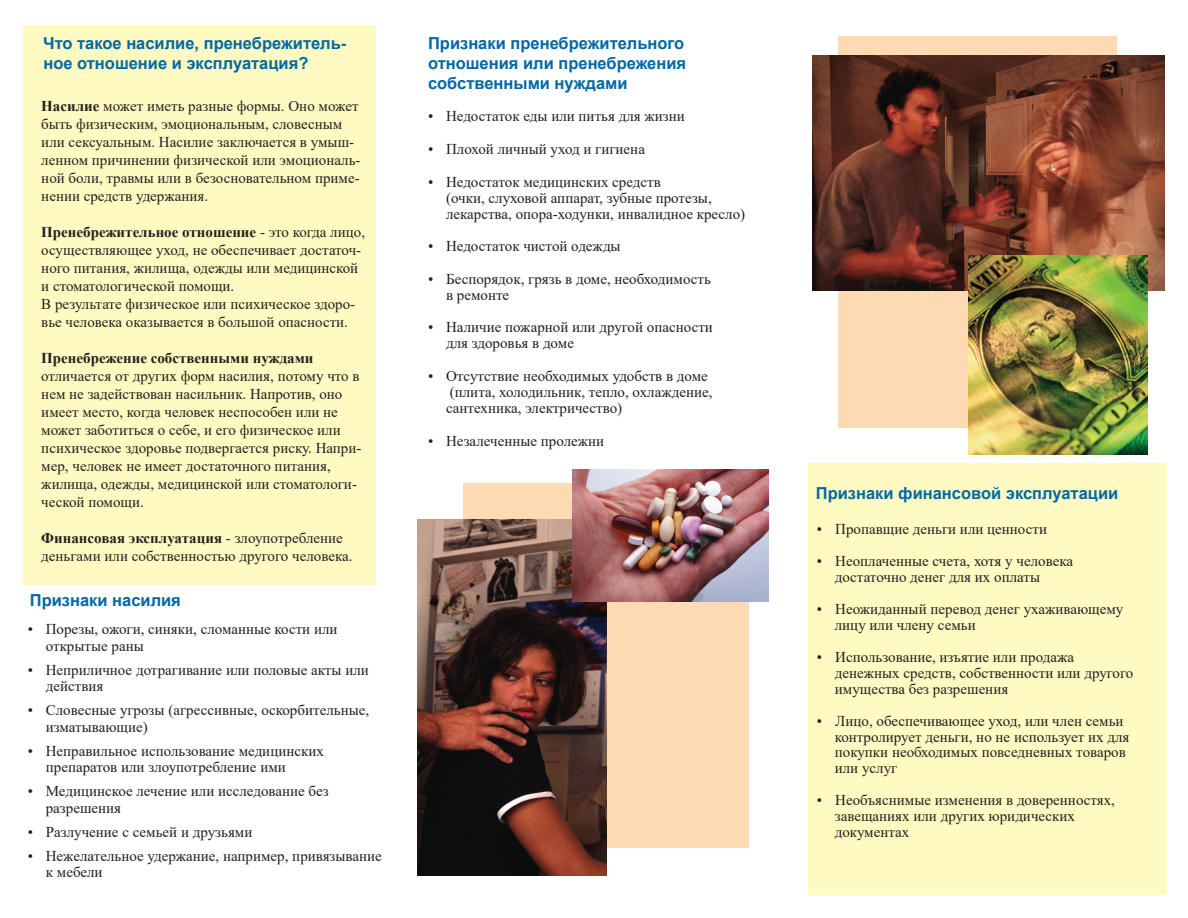
<style>
.page{position:relative;width:1188px;height:918px;background:#fff}
.page>*{position:absolute;margin:0;border:0;box-sizing:border-box;transform-origin:0 0}
.t1{font:700 16.5px/19.8px "Arial";color:#0068a5}
.t2{font:15px/18px "Times New Roman";color:#231f20}
.t3{font:700 15px "Times New Roman";color:#231f20}
.s1{font-weight:700}
</style>
<div class="page">
<div style="left:838px;top:36px;width:279px;height:392px;background:#fedab3"></div>
<div style="left:463px;top:483px;width:285px;height:364px;background:#fedab3"></div>
<div style="left:23px;top:26px;width:353px;height:559px;background:#fffac1"></div>
<div style="left:808px;top:464px;width:358px;height:431px;background:#fffac1"></div>
<img style="left:812px;top:55px;width:352px;height:236px">
<img style="left:418px;top:519px;width:189px;height:357px">
<img style="left:572px;top:469px;width:197px;height:132px">
<img style="left:969px;top:256px;width:179px;height:198px">
<p class="t1" style="left:43px;top:33px;width:305px">Что такое насилие, пренебрежитель&shy;ное отношение и эксплуатация?</p>
<p class="t2" style="left:41px;top:96px;width:321px"><span class="s1">Насилие</span> может иметь разные формы. Оно может быть физическим, эмоциональным, словесным или сексуальным. Насилие заключается в умыш&shy;ленном причинении физической или эмоциональ&shy;ной боли, травмы или в безосновательном приме&shy;нении средств удержания.</p>
<p class="t2" style="left:41px;top:222px;width:325px"><span class="s1">Пренебрежительное отношение</span> - это когда лицо, осуществляющее уход, не обеспечивает достаточ&shy;ного питания, жилища, одежды или медицинской и стоматологической помощи.<br>В результате физическое или психическое здоро&shy;вье человека оказывается в большой опасности.</p>
<p class="t3" style="left:41px;top:347px;width:274px">Пренебрежение собственными нуждами</p>
<p class="t2" style="left:41px;top:366px;width:322px">отличается от других форм насилия, потому что в нем не задействован насильник. Напротив, оно имеет место, когда человек неспособен или не может заботиться о себе, и его физическое или психическое здоровье подвергается риску. Напри&shy;мер, человек не имеет достаточного питания, жилища, одежды, медицинской или стоматологи&shy;ческой помощи.</p>
<p class="t2" style="left:41px;top:528px;width:313px"><span class="s1">Финансовая эксплуатация</span> - злоупотребление деньгами или собственностью другого человека.</p>
<p class="t1" style="left:30px;top:590px;width:153px">Признаки насилия</p>
<p class="t2" style="left:46px;top:621px;width:293px;line-height:16.5px;text-indent:-18px">• Порезы, ожоги, синяки, сломанные кости или открытые раны</p>
<p class="t2" style="left:46px;top:661px;width:325px;line-height:16.5px;text-indent:-18px">• Неприличное дотрагивание или половые акты или действия</p>
<p class="t2" style="left:46px;top:702px;width:325px;line-height:16.5px;text-indent:-18px">• Словесные угрозы (агрессивные, оскорбительные, изматывающие)</p>
<p class="t2" style="left:46px;top:742px;width:280px;line-height:16.5px;text-indent:-18px">• Неправильное использование медицинских препаратов или злоупотребление ими</p>
<p class="t2" style="left:46px;top:783px;width:284px;line-height:16.5px;text-indent:-18px">• Медицинское лечение или исследование без разрешения</p>
<p class="t2" style="left:28px;top:822px;width:226px">• Разлучение с семьей и друзьями</p>
<p class="t2" style="left:46px;top:847px;width:338px;line-height:16.5px;text-indent:-18px">• Нежелательное удержание, например, привязывание к мебели</p>
<p class="t1" style="left:428px;top:34px;width:260px;text-align:justify">Признаки пренебрежительного отношения или пренебрежения собственными нуждами</p>
<p class="t2" style="left:428px;top:107px;width:258px">• Недостаток еды или питья для жизни</p>
<p class="t2" style="left:428px;top:139px;width:218px">• Плохой личный уход и гигиена</p>
<p class="t2" style="left:446px;top:173px;width:301px;line-height:16px;text-indent:-18px">• Недостаток медицинских средств<br>(очки, слуховой аппарат, зубные протезы, лекарства, опора-ходунки, инвалидное кресло)</p>
<p class="t2" style="left:428px;top:237px;width:194px">• Недостаток чистой одежды</p>
<p class="t2" style="left:446px;top:270px;width:266px;line-height:16px;text-indent:-18px">• Беспорядок, грязь в доме, необходимость в ремонте</p>
<p class="t2" style="left:446px;top:319px;width:268px;line-height:16px;text-indent:-18px">• Наличие пожарной или другой опасности для здоровья в доме</p>
<p class="t2" style="left:446px;top:367px;width:268px;line-height:16px;text-indent:-18px">• Отсутствие необходимых удобств в доме (плита, холодильник, тепло, охлаждение, сантехника, электричество)</p>
<p class="t2" style="left:428px;top:431px;width:178px">• Незалеченные пролежни</p>
<p class="t1" style="left:816px;top:484px;width:304px">Признаки финансовой эксплуатации</p>
<p class="t2" style="left:817px;top:519px;width:232px">• Пропавщие деньги или ценности</p>
<p class="t2" style="left:835px;top:553px;width:240px;line-height:15.8px;text-indent:-18px">• Неоплаченные счета, хотя у человека достаточно денег для их оплаты</p>
<p class="t2" style="left:835px;top:601px;width:290px;line-height:15.8px;text-indent:-18px">• Неожиданный перевод денег ухаживающему лицу или члену семьи</p>
<p class="t2" style="left:835px;top:649px;width:300px;line-height:15.8px;text-indent:-18px">• Использование, изъятие или продажа денежных средств, собственности или другого имущества без разрешения</p>
<p class="t2" style="left:835px;top:713px;width:296px;line-height:15.8px;text-indent:-18px">• Лицо, обеспечивающее уход, или член семьи контролирует деньги, но не использует их для покупки необходимых повседневных товаров или услуг</p>
<p class="t2" style="left:835px;top:792px;width:282px;line-height:15.8px;text-indent:-18px">• Необъяснимые изменения в доверенностях, завещаниях или других юридических документах</p>
</div>
